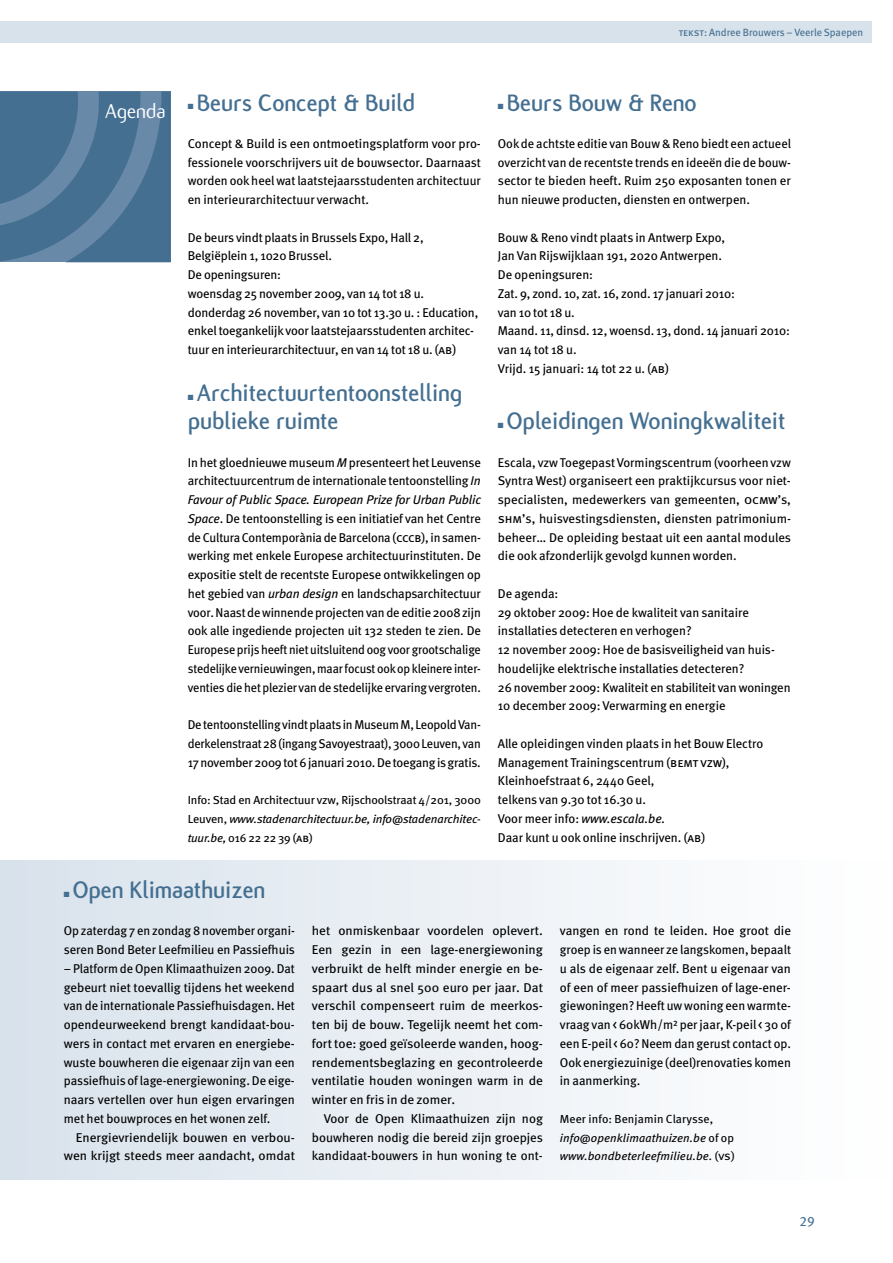
<style>
.page{position:relative;width:893px;height:1263px;background:#fff}
.page>*{position:absolute;margin:0;border:0;box-sizing:border-box;transform-origin:0 0}
.t1{font:700 25.5px/27.8px "Flux";color:#446f91}
.t2{font:21.9px "Flux";color:#fff}
.t3{font:13.5px "Meta Book LF Caps";color:#446f91}
.t4{font:12.75px/18.8px "Meta";letter-spacing:-.005em;color:#000;text-align:justify}
.t5{font:12.75px/18.8px "Meta";letter-spacing:-.005em;color:#000;text-align:right;scale:1.05 1}
.t6{font:11.7px/18.8px "Meta";letter-spacing:-.01em;color:#000;text-align:justify;scale:1.04 1}
.t7{font:italic 11.7px/18.8px "Meta";letter-spacing:.01em;color:#000}
.t8{font:10.5px "Meta";color:#446f91}
.s1{font-family:"Meta Book LF Caps"}
.s2{font-style:italic}
.s3{font-style:normal}
.s4{font-family:"Meta Book LF Caps";font-style:normal}
</style>
<div class="page">
<div style="left:0;top:860px;width:893px;height:319px;background:linear-gradient(to right,#d8e2eb,#fff)"></div>
<svg style="left:0;top:91px;width:171px;height:171px;background:#4e7697"></svg>
<div style="left:0;top:21px;width:872px;height:22px;background:#d8e2eb"></div>
<p class="t8" style="left:679px;top:26px;width:186px"><span class="s1">tekst</span>: Andree Brouwers – Veerle Spaepen</p>
<h2 class="t2" style="left:105px;top:100px;width:62px">Agenda</h2>
<h1 class="t1" style="left:188px;top:89px;width:229px">■ Beurs Concept &amp; Build</h1>
<p class="t4" style="left:188px;top:134px;width:295px">Concept &amp; Build is een ontmoetingsplatform voor pro&shy;fessionele voorschrijvers uit de bouwsector. Daarnaast worden ook heel wat laatstejaarsstudenten architectuur en interieurarchitectuur verwacht.</p>
<p class="t4" style="left:188px;top:227px;width:292px;text-align:left">De beurs vindt plaats in Brussels Expo, Hall 2, Belgiëplein 1, 1020 Brussel.<br>De openingsuren:<br>woensdag 25 november 2009, van 14 tot 18 u. donderdag 26 november, van 10 tot 13.30 u. : Education, enkel toegankelijk voor laatstejaarsstudenten architec&shy;tuur en interieurarchitectuur, en van 14 tot 18 u. (<span class="s1">ab</span>)</p>
<h1 class="t1" style="left:188px;top:379px;width:276px">■ Architectuurtentoonstelling publieke ruimte</h1>
<p class="t4" style="left:188px;top:452px;width:295px">In het gloednieuwe museum <span class="s2">M</span> presenteert het Leuvense architectuurcentrum de internationale tentoonstelling <span class="s2">In Favour of Public Space. European Prize for Urban Public Space</span>. De tentoonstelling is een initiatief van het Centre de Cultura Contemporània de Barcelona (<span class="s1">cccb</span>), in samen&shy;werking met enkele Europese architectuurinstituten. De expositie stelt de recentste Europese ontwikkelingen op het gebied van <span class="s2">urban design</span> en landschapsarchitectuur voor. Naast de winnende projecten van de editie 2008 zijn ook alle ingediende projecten uit 132 steden te zien. De Europese prijs heeft niet uitsluitend oog voor grootschalige stedelijke vernieuwingen, maar focust ook op kleinere inter&shy;venties die het plezier van de stedelijke ervaring vergroten.</p>
<p class="t4" style="left:188px;top:715px;width:295px">De tentoonstelling vindt plaats in Museum M, Leopold Van&shy;derkelenstraat 28 (ingang Savoyestraat), 3000 Leuven, van 17 november 2009 tot 6 januari 2010. De toegang is gratis.</p>
<p class="t6" style="left:188px;top:790px;width:283px">Info: Stad en Architectuur vzw, Rijschoolstraat 4/201, 3000<br>Leuven, <span class="s2">www.stadenarchitectuur.be, info@stadenarchitec&shy;tuur.be,</span> 016 22 22 39 (<span class="s1">ab</span>)</p>
<h1 class="t1" style="left:64px;top:876px;width:203px">■ Open Klimaathuizen</h1>
<h1 class="t1" style="left:498px;top:89px;width:200px">■ Beurs Bouw &amp; Reno</h1>
<p class="t4" style="left:498px;top:134px;width:295px">Ook de achtste editie van Bouw &amp; Reno biedt een actueel overzicht van de recentste trends en ideeën die de bouw&shy;sector te bieden heeft. Ruim 250 exposanten tonen er hun nieuwe producten, diensten en ontwerpen.</p>
<p class="t4" style="left:498px;top:227px;width:294px;text-align:left">Bouw &amp; Reno vindt plaats in Antwerp Expo,<br>Jan Van Rijswijklaan 191, 2020 Antwerpen.<br>De openingsuren:<br>Zat. 9, zond. 10, zat. 16, zond. 17 januari 2010:<br>van 10 tot 18 u.<br>Maand. 11, dinsd. 12, woensd. 13, dond. 14 januari 2010: van 14 tot 18 u.<br>Vrijd. 15 januari: 14 tot 22 u. (<span class="s1">ab</span>)</p>
<h1 class="t1" style="left:498px;top:407px;width:289px">■ Opleidingen Woningkwaliteit</h1>
<p class="t4" style="left:498px;top:452px;width:295px">Escala, vzw Toegepast Vormingscentrum (voorheen vzw Syntra West) organiseert een praktijkcursus voor niet&shy;specialisten, medewerkers van gemeenten, <span class="s1">ocmw</span>’s, <span class="s1">shm</span>’s, huisvestingsdiensten, diensten patrimonium&shy;beheer… De opleiding bestaat uit een aantal modules die ook afzonderlijk gevolgd kunnen worden.</p>
<p class="t4" style="left:498px;top:584px;width:294px;text-align:left">De agenda:<br>29 oktober 2009: Hoe de kwaliteit van sanitaire installaties detecteren en verhogen?<br>12 november 2009: Hoe de basisveiligheid van huis&shy;houdelijke elektrische installaties detecteren?<br>26 november 2009: Kwaliteit en stabiliteit van woningen 10 december 2009: Verwarming en energie</p>
<p class="t4" style="left:498px;top:734px;width:267px;text-align:left">Alle opleidingen vinden plaats in het Bouw Electro Management Trainingscentrum (<span class="s1">bemt vzw</span>), Kleinhoefstraat 6, 2440 Geel,<br>telkens van 9.30 tot 16.30 u.<br>Voor meer info: <span class="s2">www.escala.be.<br></span>Daar kunt u ook online inschrijven. (<span class="s1">ab</span>)</p>
<p class="t4" style="left:64px;top:921px;width:233px">Op zaterdag 7 en zondag 8 november organi&shy;seren Bond Beter Leefmilieu en Passiefhuis</p>
<p class="t4" style="left:64px;top:959px;width:233px">– Platform de Open Klimaathuizen 2009. Dat gebeurt niet toevallig tijdens het weekend van de internationale Passiefhuisdagen. Het opendeurweekend brengt kandidaat-bou&shy;wers in contact met ervaren en energiebe&shy;wuste bouwheren die eigenaar zijn van een passiefhuis of lage-energiewoning. De eige&shy;naars vertellen over hun eigen ervaringen met het bouwproces en het wonen zelf.</p>
<p class="t5" style="left:64px;top:1127px;width:222px">Energievriendelijk bouwen en verbou&shy;wen krijgt steeds meer aandacht, omdat</p>
<p class="t5" style="left:312px;top:921px;width:222px;text-align:justify">het onmiskenbaar voordelen oplevert.<br>Een gezin in een lage-energiewoning verbruikt de helft minder energie en be&shy;spaart dus al snel 500 euro per jaar. Dat verschil compenseert ruim de meerkos&shy;ten bij de bouw. Tegelijk neemt het com&shy;fort toe: goed geïsoleerde wanden, hoog&shy;rendementsbeglazing en gecontroleerde ventilatie houden woningen warm in de winter en fris in de zomer.</p>
<p class="t4" style="left:312px;top:1109px;width:233px;text-indent:12px">Voor de Open Klimaathuizen zijn nog bouwheren nodig die bereid zijn groepjes kandidaat-bouwers in hun woning te ont-</p>
<p class="t4" style="left:560px;top:921px;width:233px">vangen en rond te leiden. Hoe groot die groep is en wanneer ze langskomen, bepaalt u als de eigenaar zelf. Bent u eigenaar van of een of meer passiefhuizen of lage-ener&shy;giewoningen? Heeft uw woning een warmte&shy;vraag van &lt; 60kWh/m² per jaar, K-peil &lt; 30 of een E-peil &lt; 60? Neem dan gerust contact op.<br>Ook energiezuinige (deel)renovaties komen in aanmerking.</p>
<p class="t7" style="left:560px;top:1109px;width:176px"><span class="s3">Meer info: Benjamin Clarysse, </span>info@openklimaathuizen.be <span class="s3">of op </span>www.bondbeterleefmilieu.be. <span class="s3">(</span><span class="s4">vs</span><span class="s3">)</span></p>
<p class="t3" style="left:799px;top:1213px;width:17px">29</p>
</div>
